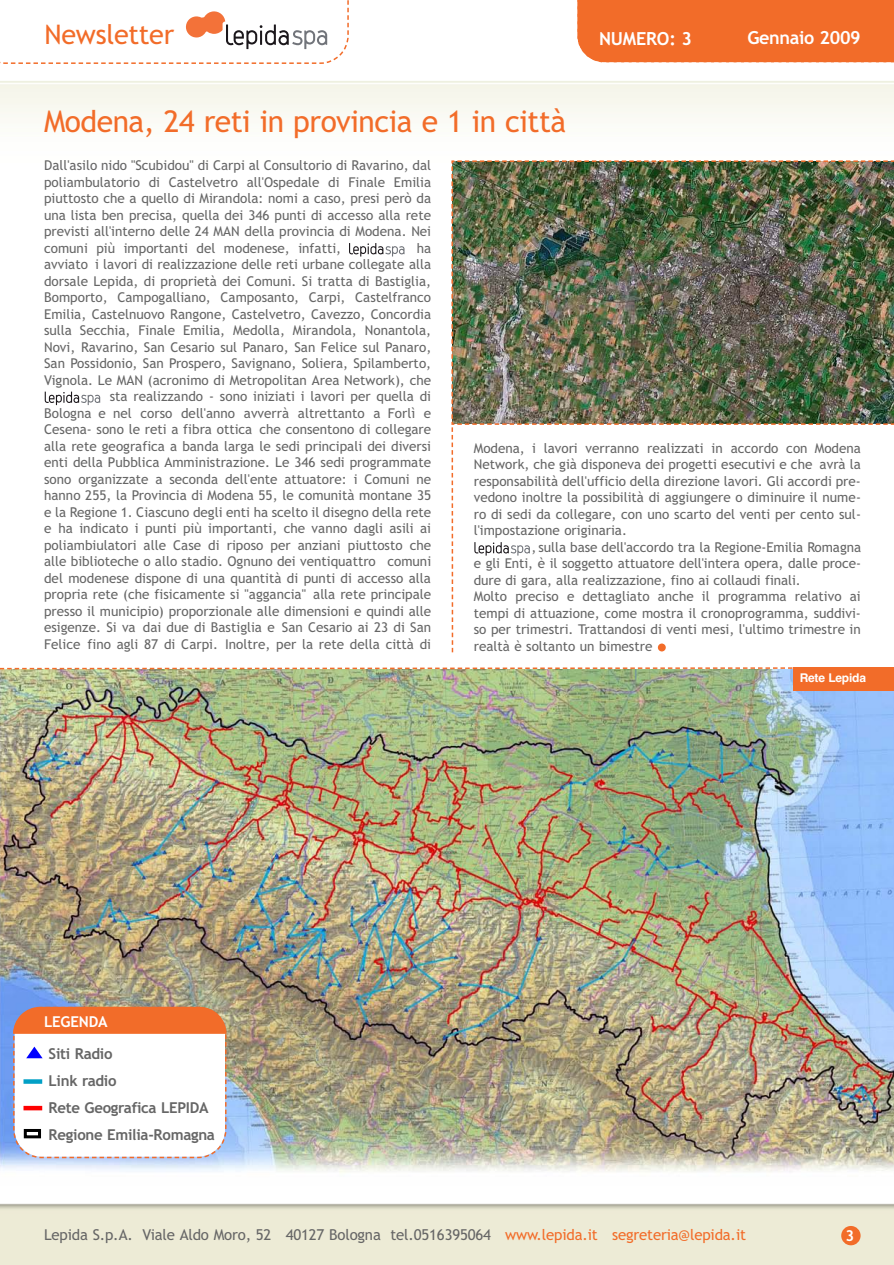
<style>
.page{position:relative;width:894px;height:1265px;background:#fff}
.page>*{position:absolute;margin:0;border:0;box-sizing:border-box;transform-origin:0 0}
.t1{font:54px "Trebuchet MS";color:#f26c29}
.t2{font:30px "Trebuchet MS";letter-spacing:-.015em;color:#f26c29}
.t3{font:27px "Trebuchet MS";letter-spacing:-.01em;color:#f26c29}
.t4{font:700 18px "Trebuchet MS";letter-spacing:-.02em;color:#fff}
.t5{font:15px "Trebuchet MS";letter-spacing:-.01em;color:#666}
.t6{font:700 15px/27px "Trebuchet MS";letter-spacing:-.02em;color:#666}
.t7{font:700 15px "Trebuchet MS";letter-spacing:-.01em;color:#fff}
.t8{font:13.5px/16.5px "Trebuchet MS";color:#666;text-align:justify}
.t9{font:700 12px "Helvetica";letter-spacing:-.015em;color:#fff}
.s1{color:#f26c29}
</style>
<div class="page">
<img style="left:0;top:0;width:894px;height:1264px">
<h3 class="t3" style="left:45px;top:19px;width:131px">Newsletter</h3>
<h3 class="t4" style="left:599px;top:28px;width:94px">NUMERO: 3</h3>
<h3 class="t4" style="left:747px;top:27px;width:115px">Gennaio 2009</h3>
<h2 class="t2" style="left:44px;top:104px;width:523px">Modena, 24 reti in provincia e 1 in città</h2>
<p class="t8" style="left:44px;top:157px;width:388px">Dall'asilo nido "Scubidou" di Carpi al Consultorio di Ravarino, dal poliambulatorio di Castelvetro all'Ospedale di Finale Emilia piuttosto che a quello di Mirandola: nomi a caso, presi però da una lista ben precisa, quella dei 346 punti di accesso alla rete previsti all'interno delle 24 MAN della provincia di Modena. Nei comuni più importanti del modenese, infatti,</p>
<p class="t8" style="left:44px;top:240px;width:388px;text-align:right">ha<br>avviato i lavori di realizzazione delle reti urbane collegate alla dorsale Lepida, di proprietà dei Comuni. Si tratta di Bastiglia, Bomporto, Campogalliano, Camposanto, Carpi, Castelfranco Emilia, Castelnuovo Rangone, Castelvetro, Cavezzo, Concordia sulla Secchia, Finale Emilia, Medolla, Mirandola, Nonantola, Novi, Ravarino, San Cesario sul Panaro, San Felice sul Panaro, San Possidonio, San Prospero, Savignano, Soliera, Spilamberto, Vignola. Le MAN (acronimo di Metropolitan Area Network), che sta realizzando - sono iniziati i lavori per quella di<br>Bologna e nel corso dell'anno avverrà altrettanto a Forlì e Cesena- sono le reti a fibra ottica che consentono di collegare alla rete geografica a banda larga le sedi principali dei diversi enti della Pubblica Amministrazione. Le 346 sedi programmate sono organizzate a seconda dell'ente attuatore: i Comuni ne hanno 255, la Provincia di Modena 55, le comunità montane 35 e la Regione 1. Ciascuno degli enti ha scelto il disegno della rete e ha indicato i punti più importanti, che vanno dagli asili ai poliambiulatori alle Case di riposo per anziani piuttosto che alle biblioteche o allo stadio. Ognuno dei ventiquattro comuni del modenese dispone di una quantità di punti di accesso alla propria rete (che fisicamente si "aggancia" alla rete principale presso il municipio) proporzionale alle dimensioni e quindi alle esigenze. Si va dai due di Bastiglia e San Cesario ai 23 di San Felice fino agli 87 di Carpi. Inoltre, per la rete della città di</p>
<p class="t8" style="left:474px;top:440px;width:388px">Modena, i lavori verranno realizzati in accordo con Modena</p>
<p class="t8" style="left:474px;top:456px;width:388px">Network, che già disponeva dei progetti esecutivi e che avrà la</p>
<p class="t8" style="left:474px;top:473px;width:388px">responsabilità dell'ufficio della direzione lavori. Gli accordi pre-</p>
<p class="t8" style="left:474px;top:489px;width:388px">vedono inoltre la possibilità di aggiungere o diminuire il nume-</p>
<p class="t8" style="left:474px;top:506px;width:388px">ro di sedi da collegare, con uno scarto del venti per cento sul-</p>
<p class="t8" style="left:474px;top:522px;width:155px">l'impostazione originaria.</p>
<p class="t8" style="left:531px;top:539px;width:331px">, sulla base dell'accordo tra la Regione-Emilia Romagna</p>
<p class="t8" style="left:474px;top:555px;width:389px">e gli Enti, è il soggetto attuatore dell'intera opera, dalle proce-</p>
<p class="t8" style="left:474px;top:572px;width:328px">dure di gara, alla realizzazione, fino ai collaudi finali.</p>
<p class="t8" style="left:474px;top:588px;width:388px">Molto preciso e dettagliato anche il programma relativo ai</p>
<p class="t8" style="left:474px;top:605px;width:388px">tempi di attuazione, come mostra il cronoprogramma, suddivi-</p>
<p class="t8" style="left:474px;top:621px;width:388px">so per trimestri. Trattandosi di venti mesi, l'ultimo trimestre in</p>
<p class="t8" style="left:474px;top:638px;width:180px">realtà è soltanto un bimestre</p>
<h1 class="t1" style="left:652px;top:600px;width:21px">.</h1>
<p class="t9" style="left:799px;top:671px;width:68px">Rete Lepida</p>
<p class="t7" style="left:44px;top:1012px;width:65px">LEGENDA</p>
<p class="t6" style="left:49px;top:1040px;width:168px">Siti Radio<br>Link radio<br>Rete Geografica LEPIDA<br>Regione Emilia-Romagna</p>
<p class="t5" style="left:44px;top:1225px;width:703px">Lepida S.p.A. Viale Aldo Moro, 52 40127 Bologna tel.0516395064 <span class="s1">www.lepida.it segreteria@lepida.it</span></p>
<p class="t7" style="left:845px;top:1226px;width:10px">3</p>
</div>
